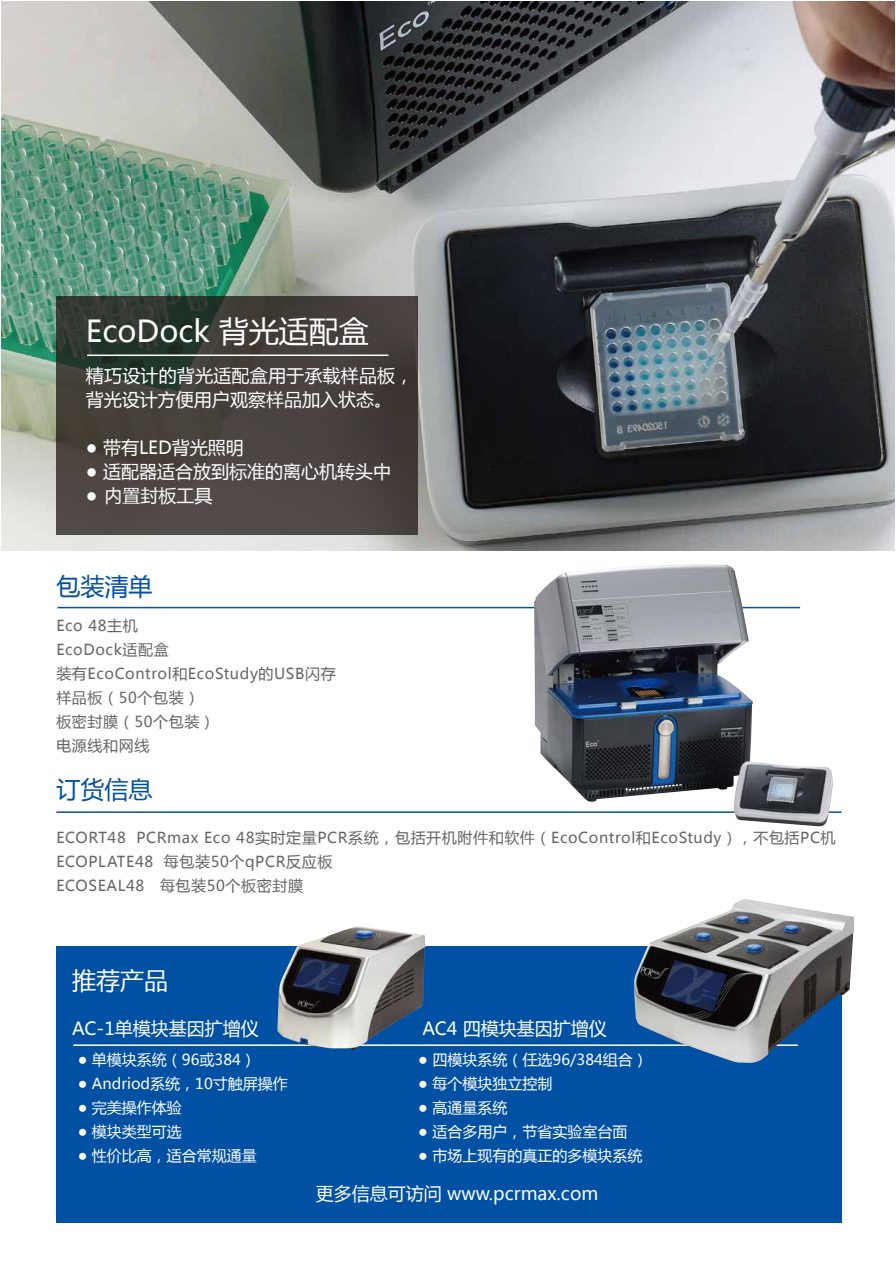
<style>
.page{position:relative;width:896px;height:1265px;background:#fff}
.page>*{position:absolute;margin:0;border:0;box-sizing:border-box;transform-origin:0 0}
.t1{font:30px "Microsoft Ya Hei";color:#fff}
.t2{font:24px "Microsoft Ya Hei";color:#0050a3}
.t3{font:24px "Microsoft Ya Hei";color:#fff}
.t4{font:18px/24px "Microsoft Ya Hei";color:#fff}
.t5{font:15px/24px "Microsoft Ya Hei";letter-spacing:.04em;color:#666464}
.t6{font:15px "Microsoft Ya Hei";color:#fff}
</style>
<div class="page">
<img style="left:2px;top:2px;width:892px;height:548px">
<hr style="left:57px;top:607px;width:743px;height:1px;background:#0050a3">
<hr style="left:56px;top:811px;width:785px;height:2px;background:#0050a3">
<svg style="left:56px;top:296px;width:362px;height:238px;background:#43403a"></svg>
<hr style="left:87px;top:354px;width:301px;height:2px;background:#fff">
<img style="left:534px;top:564px;width:299px;height:262px">
<div style="left:56px;top:946px;width:785px;height:276px;background:#0050a3"></div>
<hr style="left:73px;top:1044px;width:725px;height:2px;background:#fff">
<img style="left:277px;top:926px;width:148px;height:124px">
<img style="left:633px;top:899px;width:221px;height:164px">
<h1 class="t1" style="left:86px;top:311px;width:284px">EcoDock 背光适配盒</h1>
<p class="t4" style="left:86px;top:363px;width:329px">精巧设计的背光适配盒用于承载样品板，背光设计方便用户观察样品加入状态。</p>
<p class="t4" style="left:86px;top:435px;width:159px">● 带有LED背光照明</p>
<p class="t4" style="left:86px;top:459px;width:307px">● 适配器适合放到标准的离心机转头中</p>
<p class="t4" style="left:86px;top:483px;width:128px">● 内置封板工具</p>
<h2 class="t2" style="left:56px;top:570px;width:97px">包装清单</h2>
<p class="t5" style="left:56px;top:613px;width:281px">Eco 48主机<br>EcoDock适配盒<br>装有EcoControl和EcoStudy的USB闪存样品板（50个包装）<br>板密封膜（50个包装）<br>电源线和网线</p>
<h2 class="t2" style="left:56px;top:773px;width:97px">订货信息</h2>
<p class="t5" style="left:56px;top:825px;width:781px">ECORT48 PCRmax Eco 48实时定量PCR系统，包括开机附件和软件（EcoControl和EcoStudy），不包括PC机<br>ECOPLATE48 每包装50个qPCR反应板<br>ECOSEAL48 每包装50个板密封膜</p>
<h2 class="t3" style="left:72px;top:964px;width:97px">推荐产品</h2>
<p class="t4" style="left:72px;top:1015px;width:188px">AC-1单模块基因扩增仪</p>
<p class="t4" style="left:422px;top:1015px;width:186px">AC4 四模块基因扩增仪</p>
<p class="t6" style="left:78px;top:1049px;width:180px">● 单模块系统（96或384）</p>
<p class="t6" style="left:78px;top:1073px;width:212px">● Andriod系统，10寸触屏操作</p>
<p class="t6" style="left:78px;top:1097px;width:106px">● 完美操作体验</p>
<p class="t6" style="left:78px;top:1121px;width:106px">● 模块类型可选</p>
<p class="t6" style="left:78px;top:1145px;width:181px">● 性价比高，适合常规通量</p>
<p class="t6" style="left:418px;top:1049px;width:231px">● 四模块系统（任选96/384组合）</p>
<p class="t6" style="left:418px;top:1073px;width:136px">● 每个模块独立控制</p>
<p class="t6" style="left:418px;top:1097px;width:91px">● 高通量系统</p>
<p class="t6" style="left:418px;top:1121px;width:211px">● 适合多用户，节省实验室台面</p>
<p class="t6" style="left:418px;top:1145px;width:226px">● 市场上现有的真正的多模块系统</p>
<p class="t4" style="left:316px;top:1180px;width:284px">更多信息可访问 www.pcrmax.com</p>
</div>
